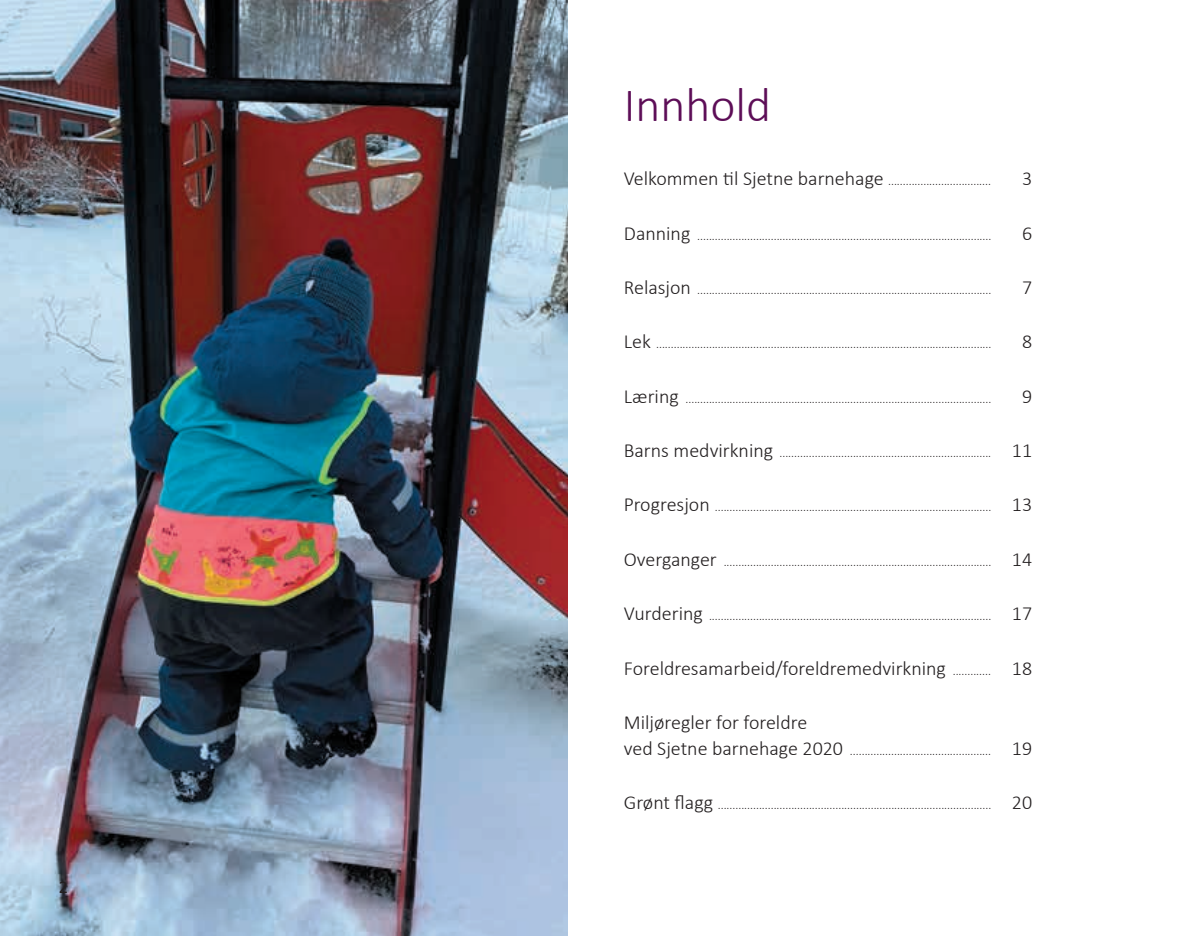
<style>
.page{position:relative;width:1191px;height:936px;background:#fff}
.page>*{position:absolute;margin:0;border:0;box-sizing:border-box;transform-origin:0 0}
.t1{font:300 48px "Calibri";color:#5d0e57}
.t2{font:300 20px "Calibri";color:#231f20}
.t3{font:18px "Calibri";color:#231f20}
.t4{font:300 12px "Calibri";color:#231f20}
.s1{font-size:20px}
.s2{font-size:12px}
</style>
<div class="page">
<img style="left:0;top:0;width:567px;height:935px">
<h3 class="t3" style="left:59px;top:874px;width:11px">2</h3>
<h1 class="t1" style="left:624px;top:75px;width:149px">Innhold</h1>
<p class="t4" style="left:624px;top:174px;width:369px"><span class="s1">Velkommen til Sjetne barnehage</span> ...................................</p>
<h2 class="t2" style="left:1022px;top:166px;width:12px">3</h2>
<p class="t4" style="left:624px;top:228px;width:369px"><span class="s1">Danning</span> ....................................................................................................</p>
<h2 class="t2" style="left:1022px;top:220px;width:12px">6</h2>
<p class="t4" style="left:624px;top:282px;width:369px"><span class="s1">Relasjon</span> ....................................................................................................</p>
<h2 class="t2" style="left:1022px;top:275px;width:12px">7</h2>
<p class="t4" style="left:624px;top:337px;width:369px"><span class="s1">Lek</span> ..................................................................................................................</p>
<h2 class="t2" style="left:1022px;top:329px;width:12px">8</h2>
<p class="t4" style="left:624px;top:391px;width:369px"><span class="s1">Læring</span> ........................................................................................................</p>
<h2 class="t2" style="left:1022px;top:383px;width:12px">9</h2>
<p class="t4" style="left:624px;top:445px;width:410px"><span class="s1">Barns medvirkning</span> ........................................................................ <span class="s1">11</span></p>
<p class="t4" style="left:624px;top:500px;width:410px"><span class="s1">Progresjon</span> .............................................................................................. <span class="s1">13</span></p>
<p class="t4" style="left:624px;top:554px;width:410px"><span class="s1">Overganger</span> ........................................................................................... <span class="s1">14</span></p>
<p class="t4" style="left:624px;top:608px;width:410px"><span class="s1">Vurdering</span> ................................................................................................ <span class="s1">17</span></p>
<h2 class="t2" style="left:624px;top:655px;width:410px">Foreldresamarbeid/foreldremedvirkning <span class="s2">.............</span> 18</h2>
<h2 class="t2" style="left:624px;top:709px;width:185px">Miljøregler for foreldre</h2>
<p class="t4" style="left:624px;top:743px;width:410px"><span class="s1">ved Sjetne barnehage 2020</span> ................................................ <span class="s1">19</span></p>
<p class="t4" style="left:624px;top:797px;width:410px"><span class="s1">Grønt flagg</span> ............................................................................................. <span class="s1">20</span></p>
</div>
